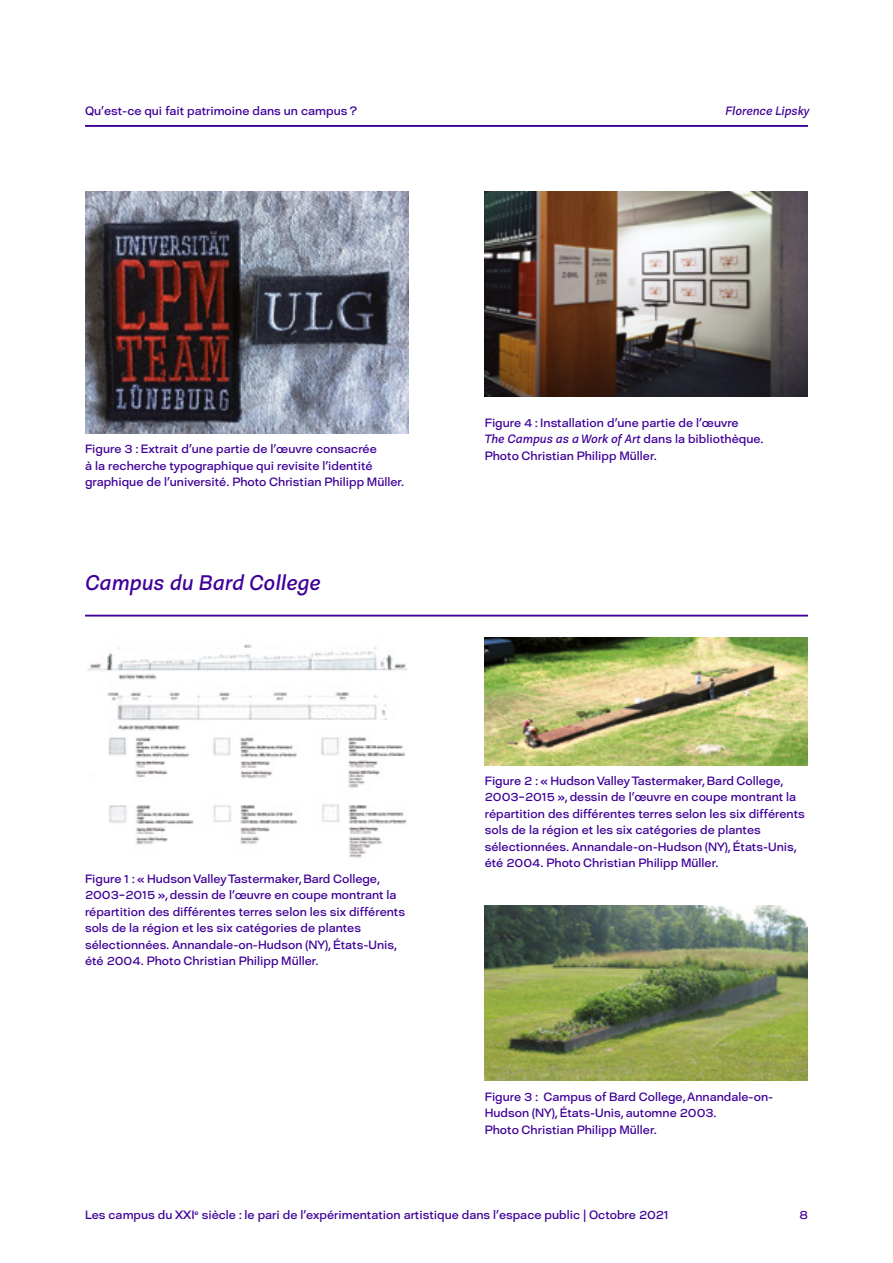
<style>
.page{position:relative;width:893px;height:1263px;background:#fff}
.page>*{position:absolute;margin:0;border:0;box-sizing:border-box;transform-origin:0 0}
.t1{font:italic 21px "David";color:#3f0099}
.t2{font:12px/16.5px "David";color:#3f0099}
.t3{font:italic 12px "David";color:#3f0099}
.s1{font-style:italic}
</style>
<div class="page">
<hr style="left:85px;top:125px;width:723px;height:2px;background:#3f0099">
<img style="left:85px;top:191px;width:323px;height:243px">
<img style="left:485px;top:191px;width:323px;height:206px">
<hr style="left:85px;top:615px;width:723px;height:1px;background:#3f0099">
<img style="left:87px;top:644px;width:321px;height:214px">
<img style="left:485px;top:638px;width:323px;height:127px">
<img style="left:485px;top:906px;width:323px;height:175px">
<p class="t2" style="left:85px;top:102px;width:273px">Qu’est-ce qui fait patrimoine dans un campus ?</p>
<p class="t3" style="left:726px;top:103px;width:85px">Florence Lipsky</p>
<p class="t2" style="left:85px;top:440px;width:321px">Figure 3 : Extrait d’une partie de l’œuvre consacrée<br>à la recherche typographique qui revisite l’identité graphique de l’université. Photo Christian Philipp Müller.</p>
<h1 class="t1" style="left:85px;top:568px;width:237px">Campus du Bard College</h1>
<p class="t2" style="left:85px;top:870px;width:322px">Figure 1 : « Hudson Valley Tastermaker, Bard College, 2003-2015 », dessin de l’œuvre en coupe montrant la répartition des différentes terres selon les six différents sols de la région et les six catégories de plantes sélectionnées. Annandale-on-Hudson (NY), États-Unis, été 2004. Photo Christian Philipp Müller.</p>
<p class="t2" style="left:485px;top:414px;width:280px">Figure 4 : Installation d’une partie de l’œuvre<br><span class="s1">The Campus as a Work of Art</span> dans la bibliothèque.<br>Photo Christian Philipp Müller.</p>
<p class="t2" style="left:485px;top:772px;width:322px">Figure 2 : « Hudson Valley Tastermaker, Bard College, 2003-2015 », dessin de l’œuvre en coupe montrant la répartition des différentes terres selon les six différents sols de la région et les six catégories de plantes sélectionnées. Annandale-on-Hudson (NY), États-Unis, été 2004. Photo Christian Philipp Müller.</p>
<p class="t2" style="left:485px;top:1087px;width:290px">Figure 3 : Campus of Bard College, Annandale-on-<br>Hudson (NY), États-Unis, automne 2003.<br>Photo Christian Philipp Müller.</p>
<p class="t2" style="left:85px;top:1206px;width:585px">Les campus du XXI<sup>e</sup> siècle : le pari de l’expérimentation artistique dans l’espace public | Octobre 2021</p>
<p class="t2" style="left:799px;top:1206px;width:10px">8</p>
</div>
